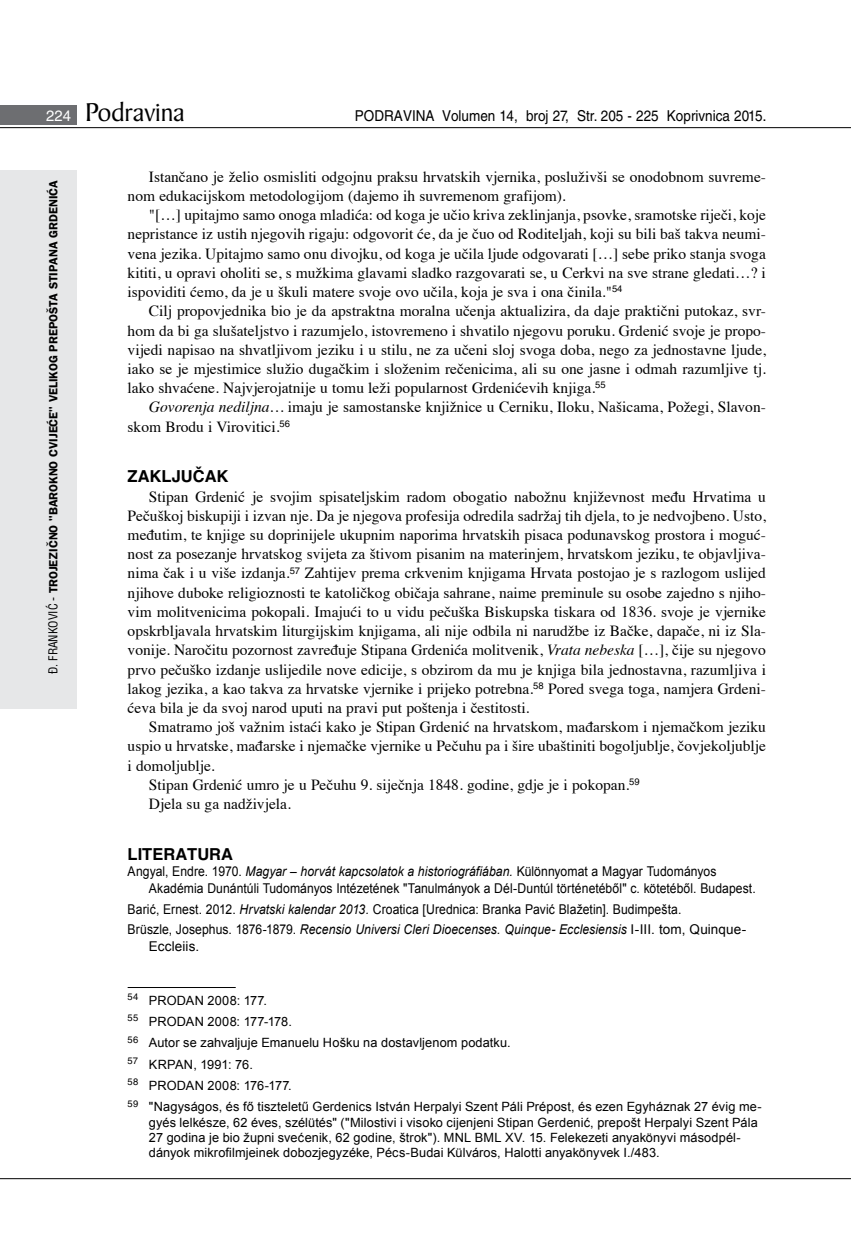
<style>
.page{position:relative;width:851px;height:1234px;background:#fff}
.page>*{position:absolute;margin:0;border:0;box-sizing:border-box;transform-origin:0 0}
.t1{font:27.6px "Baker Signet BT";color:#000}
.t2{font:700 16.5px "Helvetica LT Skin 29";color:#000}
.t3{font:15.45px/19.2px "Times";color:#000;text-align:justify}
.t4{font:15px "Helvetica LT Skin 29";color:#000;scale:.9 1}
.t5{font:13.5px/16.5px "Arial";letter-spacing:.005em;color:#000;scale:.9 1}
.t6{font:13.5px "Arial";letter-spacing:.005em;color:#000}
.t7{font:12.75px/21.3px "Arial";letter-spacing:.01em;color:#000}
.t8{font:600 12px "ITC Franklin Gothic Skin 29";letter-spacing:-.005em;color:#000}
.t9{font:condensed 12px "Helvetica LT Skin 29";color:#000}
.s1{font-family:"Helvetica LT Skin 29";font-size:15px;color:#fff}
.s2{font-family:"Helvetica LT Skin 29";font-weight:400;font-stretch:condensed}
.s3{font-style:italic}
</style>
<div class="page">
<div style="left:0;top:170px;width:77px;height:538px;background:#e6e7e8"></div>
<div style="left:0;top:105px;width:77px;height:19px;background:#6d6e71"></div>
<hr style="left:0;top:127px;width:850px;height:1px;background:#000">
<hr style="left:0;top:1177px;width:850px;height:1px;background:#000">
<hr style="left:128px;top:987px;width:108px;height:1px;background:#000">
<h1 class="t1" style="left:46px;top:95px;width:140px"><span class="s1">224</span> Podravina</h1>
<p class="t4" style="left:355px;top:107px;width:459px">PODRAVINA Volumen 14, broj 27, Str. 205 - 225 Koprivnica 2015.</p>
<p class="t8" style="left:46px;top:600px;width:422px;rotate:-90deg"><span class="s2">-</span> TROJEZIČNO "BAROKNO CVIJEĆE" VELIKOG PREPOŠTA STIPANA GRDENIĆA</p>
<p class="t3" style="left:128px;top:166px;width:639px;text-indent:21px">Istančano je želio osmisliti odgojnu praksu hrvatskih vjernika, posluživši se onodobnom suvreme&shy;nom edukacijskom metodologijom (dajemo ih suvremenom grafijom).</p>
<p class="t3" style="left:128px;top:204px;width:639px;text-indent:21px">"[…] upitajmo samo onoga mladića: od koga je učio kriva zeklinjanja, psovke, sramotske riječi, koje nepristance iz ustih njegovih rigaju: odgovorit će, da je čuo od Roditeljah, koji su bili baš takva neumi&shy;vena jezika. Upitajmo samo onu divojku, od koga je učila ljude odgovarati […] sebe priko stanja svoga kititi, u opravi oholiti se, s mužkima glavami sladko razgovarati se, u Cerkvi na sve strane gledati…? i ispoviditi ćemo, da je u škuli matere svoje ovo učila, koja je sva i ona činila."<sup>54</sup></p>
<p class="t3" style="left:128px;top:300px;width:639px;text-indent:21px">Cilj propovjednika bio je da apstraktna moralna učenja aktualizira, da daje praktični putokaz, svr&shy;hom da bi ga slušateljstvo i razumjelo, istovremeno i shvatilo njegovu poruku. Grdenić svoje je propo&shy;vijedi napisao na shvatljivom jeziku i u stilu, ne za učeni sloj svoga doba, nego za jednostavne ljude, iako se je mjestimice služio dugačkim i složenim rečenicima, ali su one jasne i odmah razumljive tj. lako shvaćene. Najvjerojatnije u tomu leži popularnost Grdenićevih knjiga.<sup>55</sup></p>
<p class="t3" style="left:128px;top:396px;width:639px;text-indent:21px"><span class="s3">Govorenja nediljna…</span> imaju je samostanske knjižnice u Cerniku, Iloku, Našicama, Požegi, Slavon&shy;skom Brodu i Virovitici.<sup>56</sup></p>
<p class="t2" style="left:128px;top:466px;width:102px">ZAKLJUČAK</p>
<p class="t3" style="left:128px;top:485px;width:639px;text-indent:21px">Stipan Grdenić je svojim spisateljskim radom obogatio nabožnu književnost među Hrvatima u Pečuškoj biskupiji i izvan nje. Da je njegova profesija odredila sadržaj tih djela, to je nedvojbeno. Usto, međutim, te knjige su doprinijele ukupnim naporima hrvatskih pisaca podunavskog prostora i moguć&shy;nost za posezanje hrvatskog svijeta za štivom pisanim na materinjem, hrvatskom jeziku, te objavljiva&shy;nima čak i u više izdanja.<sup>57</sup> Zahtijev prema crkvenim knjigama Hrvata postojao je s razlogom uslijed njihove duboke religioznosti te katoličkog običaja sahrane, naime preminule su osobe zajedno s njiho&shy;vim molitvenicima pokopali. Imajući to u vidu pečuška Biskupska tiskara od 1836. svoje je vjernike opskrbljavala hrvatskim liturgijskim knjigama, ali nije odbila ni narudžbe iz Bačke, dapače, ni iz Sla&shy;vonije. Naročitu pozornost zavređuje Stipana Grdenića molitvenik, <span class="s3">Vrata nebeska</span> […], čije su njegovo prvo pečuško izdanje uslijedile nove edicije, s obzirom da mu je knjiga bila jednostavna, razumljiva i lakog jezika, a kao takva za hrvatske vjernike i prijeko potrebna.<sup>58</sup> Pored svega toga, namjera Grdeni&shy;ćeva bila je da svoj narod uputi na pravi put poštenja i čestitosti.</p>
<p class="t3" style="left:149px;top:716px;width:618px">Smatramo još važnim istaći kako je Stipan Grdenić na hrvatskom, mađarskom i njemačkom jeziku</p>
<p class="t3" style="left:128px;top:735px;width:639px">uspio u hrvatske, mađarske i njemačke vjernike u Pečuhu pa i šire ubaštiniti bogoljublje, čovjekoljublje</p>
<p class="t3" style="left:128px;top:754px;width:89px">i domoljublje.</p>
<p class="t3" style="left:149px;top:773px;width:492px">Stipan Grdenić umro je u Pečuhu 9. siječnja 1848. godine, gdje je i pokopan.<sup>59</sup></p>
<p class="t3" style="left:149px;top:792px;width:143px">Djela su ga nadživjela.</p>
<p class="t2" style="left:128px;top:843px;width:107px">LITERATURA</p>
<p class="t5" style="left:149px;top:863px;width:675px;text-indent:-21px">Angyal, Endre. 1970. <span class="s3">Magyar – horvát kapcsolatok a historiográfiában.</span> Különnyomat a Magyar Tudományos<br>Akadémia Dunántúli Tudományos Intézetének "Tanulmányok a Dél-Duntúl történetéből" c. kötetéből. Budapest.</p>
<p class="t5" style="left:128px;top:898px;width:688px;line-height:20.7px">Barić, Ernest. 2012. <span class="s3">Hrvatski kalendar 2013.</span> Croatica [Urednica: Branka Pavić Blažetin]. Budimpešta.<br>Brüszle, Josephus. 1876-1879. <span class="s3">Recensio Universi Cleri Dioecenses. Quinque- Ecclesiensis</span> I-III. tom, Quinque-</p>
<p class="t6" style="left:149px;top:937px;width:52px">Eccleiis.</p>
<p class="t9" style="left:46px;top:674px;width:26px;rotate:-90deg">Đ. Franković</p>
<p class="t7" style="left:128px;top:989px;width:635px"><sup>54</sup> PRODAN 2008: 177.<br><sup>55</sup> PRODAN 2008: 177-178.<br><sup>56</sup> Autor se zahvaljuje Emanuelu Hošku na dostavljenom podatku.<br><sup>57</sup> KRPAN, 1991: 76.<br><sup>58</sup> PRODAN 2008: 176-177.<br><sup>59</sup> "Nagyságos, és fő tiszteletű Gerdenics István Herpalyi Szent Páli Prépost, és ezen Egyháznak 27 évig me-</p>
<p class="t7" style="left:149px;top:1114px;width:610px;line-height:15.3px">gyés lelkésze, 62 éves, szélütés" ("Milostivi i visoko cijenjeni Stipan Gerdenić, prepošt Herpalyi Szent Pála<br>27 godina je bio župni svećenik, 62 godine, štrok"). MNL BML XV. 15. Felekezeti anyakönyvi másodpél&shy;dányok mikrofilmjeinek dobozjegyzéke, Pécs-Budai Külváros, Halotti anyakönyvek I./483.</p>
</div>
